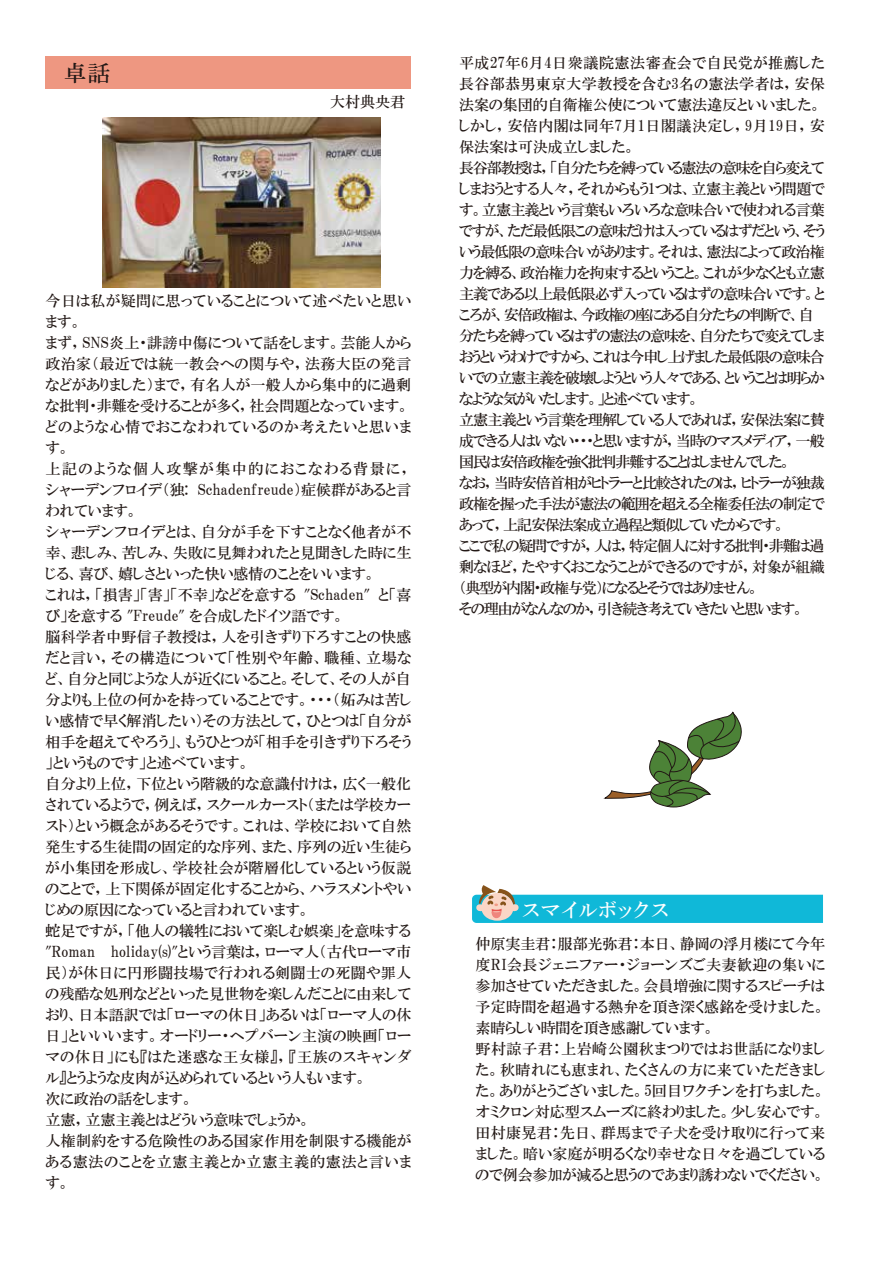
<style>
.page{position:relative;width:893px;height:1263px;background:#fff}
.page>*{position:absolute;margin:0;border:0;box-sizing:border-box;transform-origin:0 0}
.t1{font:22.5px "HGP Mincho B";color:#221815}
.t2{font:19.5px "HGP Mincho B";letter-spacing:.09em;color:#fff}
.t3{font:15px/21px "HGP Mincho B";color:#221815}
.t4{font:15px/21px "HGP Mincho B";letter-spacing:-.065em;color:#221815}
.t5{font:15px/21px "HGP Mincho B";letter-spacing:.02em;color:#221815}
</style>
<div class="page">
<div style="left:45px;top:56px;width:366px;height:32px;background:#ee9781"></div>
<svg style="left:472px;top:885px;width:351px;height:38px"></svg>
<svg style="left:605px;top:712px;width:137px;height:96px"></svg>
<img style="left:103px;top:118px;width:278px;height:169px">
<h1 class="t1" style="left:64px;top:62px;width:48px">卓話</h1>
<p class="t3" style="left:330px;top:91px;width:77px">大村典央君</p>
<p class="t3" style="left:46px;top:290px;width:367px">今日は私が疑問に思っていることについて述べたいと思います。<br>まず，SNS炎上・誹謗中傷について話をします。芸能人から政治家（最近では統一教会への関与や，法務大臣の発言などがありました）まで，有名人が一般人から集中的に過剰な批判・非難を受けることが多く，社会問題となっています。どのような心情でおこなわれているのか考えたいと思います。<br>上記のような個人攻撃が集中的におこなわる背景に，シャーデンフロイデ（独: Schadenfreude）症候群があると言われています。<br>シャーデンフロイデとは、自分が手を下すことなく他者が不幸、悲しみ、苦しみ、失敗に見舞われたと見聞きした時に生じる、喜び、嬉しさといった快い感情のことをいいます。<br>これは，「損害」「害」「不幸」などを意する "Schaden" と「喜び」を意する "Freude" を合成したドイツ語です。<br>脳科学者中野信子教授は，人を引きずり下ろすことの快感だと言い，その構造について「性別や年齢、職種、立場など、自分と同じような人が近くにいること。そして、その人が自分よりも上位の何かを持っていることです。・・・（妬みは苦しい感情で早く解消したい）その方法として，ひとつは「自分が相手を超えてやろう」、もうひとつが「相手を引きずり下ろそう」というものです」と述べています。<br>自分より上位，下位という階級的な意識付けは，広く一般化されているようで，例えば，スクールカースト（または学校カースト）という概念があるそうです。これは、学校において自然発生する生徒間の固定的な序列、また、序列の近い生徒らが小集団を形成し、学校社会が階層化しているという仮説のことで，上下関係が固定化することから、ハラスメントやいじめの原因になっていると言われています。<br>蛇足ですが，「他人の犠牲において楽しむ娯楽」を意味する"Roman holiday(s)"という言葉は，ローマ人（古代ローマ市民）が休日に円形闘技場で行われる剣闘士の死闘や罪人の残酷な処刑などといった見世物を楽しんだことに由来しており、日本語訳では「ローマの休日」あるいは「ローマ人の休日」といいいます。オードリー・ヘプバーン主演の映画「ローマの休日」にも『はた迷惑な王女様』，『王族のスキャンダル』とうような皮肉が込められているという人もいます。<br>次に政治の話をします。<br>立憲，立憲主義とはどういう意味でしょうか。<br>人権制約をする危険性のある国家作用を制限する機能がある憲法のことを立憲主義とか立憲主義的憲法と言います。</p>
<p class="t4" style="left:459px;top:52px;width:367px">平成27年6月4日衆議院憲法審査会で自民党が推薦した長谷部恭男東京大学教授を含む3名の憲法学者は，安保法案の集団的自衛権公使について憲法違反といいました。しかし，安倍内閣は同年7月1日閣議決定し，9月19日，安保法案は可決成立しました。<br>長谷部教授は，「自分たちを縛っている憲法の意味を自ら変えてしまおうとする人々，それからもう1つは、立憲主義という問題です。立憲主義という言葉もいろいろな意味合いで使われる言葉ですが、ただ最低限この意味だけは入っているはずだという、そういう最低限の意味合いがあります。それは、憲法によって政治権力を縛る、政治権力を拘束するということ。これが少なくとも立憲主義である以上最低限必ず入っているはずの意味合いです。ところが、安倍政権は、今政権の座にある自分たちの判断で、自分たちを縛っているはずの憲法の意味を、自分たちで変えてしまおうというわけですから、これは今申し上げました最低限の意味合いでの立憲主義を破壊しようという人々である、ということは明らかなような気がいたします。」と述べています。<br>立憲主義という言葉を理解している人であれば，安保法案に賛成できる人はいない・・・と思いますが，当時のマスメディア，一般国民は安倍政権を強く批判非難することはしませんでした。<br>なお，当時安倍首相がヒトラーと比較されたのは，ヒトラーが独裁政権を握った手法が憲法の範囲を超える全権委任法の制定であって，上記安保法案成立過程と類似していたからです。<br>ここで私の疑問ですが，人は，特定個人に対する批判・非難は過剰なほど，たやすくおこなうことができるのですが，対象が組織（典型が内閣・政権与党）になるとそうではありません。<br>その理由がなんなのか，引き続き考えていきたいと思います。</p>
<h2 class="t2" style="left:522px;top:900px;width:148px">スマイルボックス</h2>
<p class="t5" style="left:475px;top:933px;width:351px">仲原実圭君：服部光弥君：本日、静岡の浮月楼にて今年度RI会長ジェニファー・ジョーンズご夫妻歓迎の集いに参加させていただきました。会員増強に関するスピーチは予定時間を超過する熱弁を頂き深く感銘を受けました。素晴らしい時間を頂き感謝しています。<br>野村諒子君：上岩崎公園秋まつりではお世話になりました。秋晴れにも恵まれ、たくさんの方に来ていただきました。ありがとうございました。5回目ワクチンを打ちました。オミクロン対応型スムーズに終わりました。少し安心です。田村康晃君：先日、群馬まで子犬を受け取りに行って来ました。暗い家庭が明るくなり幸せな日々を過ごしているので例会参加が減ると思うのであまり誘わないでください。</p>
</div>
